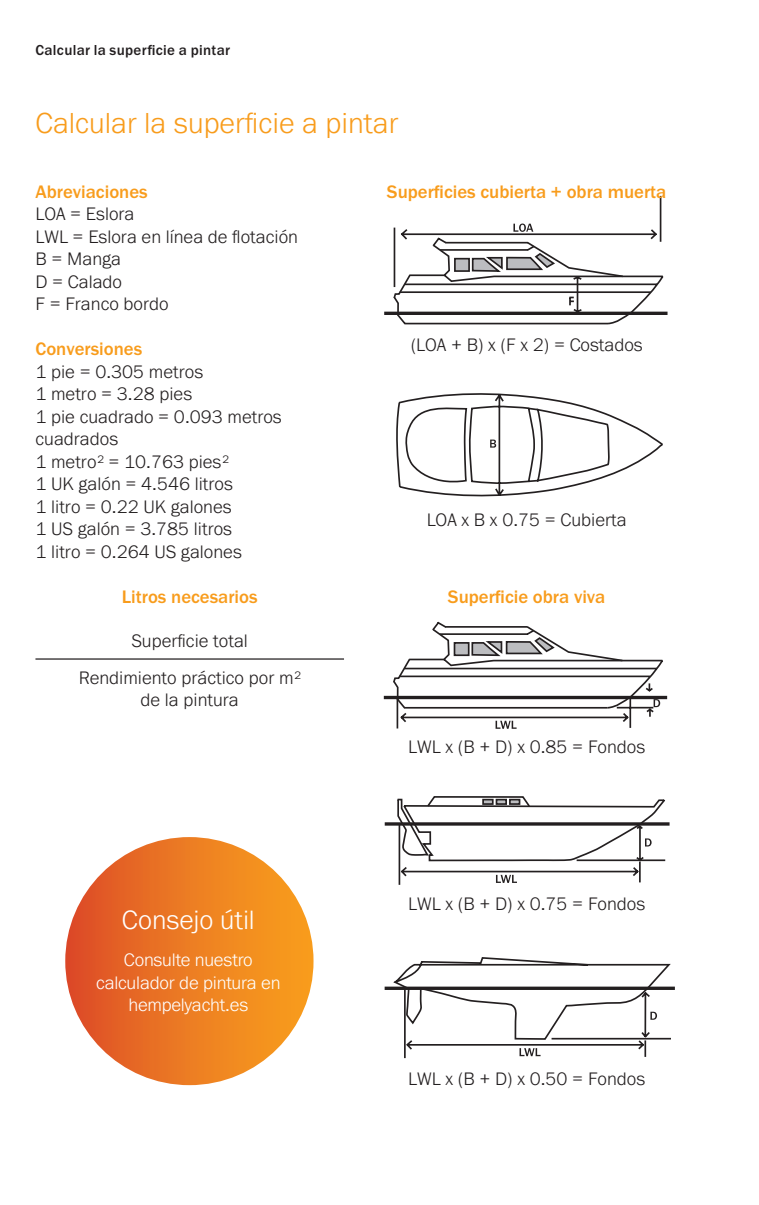
<style>
.page{position:relative;width:759px;height:1205px;background:#fff}
.page>*{position:absolute;margin:0;border:0;box-sizing:border-box;transform-origin:0 0}
.Overskrift_-_ES{font:300 30px "Franklin Gothic URW";color:#f89c1c}
.Table__7_5pt_Heading{font:300 27.5px "Franklin Gothic URW";color:#fff}
.Brødtekst_-_ES{font:300 18.75px/22.5px "Franklin Gothic URW";color:#231f20}
.Produktbeskrivelse_s{font:300 18.75px "Franklin Gothic URW";color:#231f20}
.Mellemrubrik_-_ES{font:500 18.75px "Franklin Gothic URW";color:#f89c1c}
.Table__7_5pt_Heading-2{font:300 18.75px/22.5px "Franklin Gothic URW";letter-spacing:-.01em;color:#fff;text-align:center}
.t1{font:500 15px "Franklin Gothic URW";letter-spacing:.02em;color:#231f20}
</style>
<div class="page">
<hr style="left:35px;top:658px;width:309px;height:2px;background:#231f20">
<hr style="left:383px;top:696px;width:284px;height:3px;background:#231f20">
<svg style="left:391px;top:622px;width:273px;height:107px"></svg>
<hr style="left:384px;top:822px;width:285px;height:3px;background:#231f20">
<svg style="left:395px;top:796px;width:271px;height:89px"></svg>
<svg style="left:384px;top:986px;width:290px;height:4px"></svg>
<svg style="left:391px;top:957px;width:281px;height:101px"></svg>
<hr style="left:384px;top:312px;width:283px;height:3px;background:#231f20">
<svg style="left:392px;top:195px;width:272px;height:130px"></svg>
<svg style="left:396px;top:393px;width:267px;height:104px"></svg>
<div style="left:65px;top:837px;width:248px;height:248px;background:linear-gradient(to right,#dd4f2a,#faa31c);border-radius:124px"></div>
<p class="t1" style="left:35px;top:40px;width:196px">Calcular la superficie a pintar</p>
<p class="Overskrift_-_ES" style="left:35px;top:105px;width:364px">Calcular la superficie a pintar</p>
<p class="Mellemrubrik_-_ES" style="left:35px;top:180px;width:114px">Abreviaciones</p>
<p class="Brødtekst_-_ES" style="left:35px;top:202px;width:100px">LOA = Eslora</p>
<p class="Brødtekst_-_ES" style="left:35px;top:225px;width:264px">LWL = Eslora en línea de flotación</p>
<p class="Brødtekst_-_ES" style="left:35px;top:247px;width:87px">B = Manga</p>
<p class="Brødtekst_-_ES" style="left:35px;top:270px;width:88px">D = Calado</p>
<p class="Brødtekst_-_ES" style="left:35px;top:292px;width:135px">F = Franco bordo</p>
<p class="Mellemrubrik_-_ES" style="left:35px;top:337px;width:108px">Conversiones</p>
<p class="Brødtekst_-_ES" style="left:35px;top:360px;width:169px">1 pie = 0.305 metros</p>
<p class="Brødtekst_-_ES" style="left:35px;top:382px;width:158px">1 metro = 3.28 pies</p>
<p class="Brødtekst_-_ES" style="left:35px;top:405px;width:248px">1 pie cuadrado = 0.093 metros cuadrados</p>
<p class="Brødtekst_-_ES" style="left:35px;top:450px;width:195px">1 metro² = 10.763 pies²</p>
<p class="Brødtekst_-_ES" style="left:35px;top:472px;width:199px">1 UK galón = 4.546 litros</p>
<p class="Brødtekst_-_ES" style="left:35px;top:495px;width:197px">1 litro = 0.22 UK galones</p>
<p class="Brødtekst_-_ES" style="left:35px;top:517px;width:198px">1 US galón = 3.785 litros</p>
<p class="Brødtekst_-_ES" style="left:35px;top:540px;width:208px">1 litro = 0.264 US galones</p>
<p class="Mellemrubrik_-_ES" style="left:387px;top:180px;width:281px">Superficies cubierta + obra muerta</p>
<p class="Produktbeskrivelse_s" style="left:410px;top:333px;width:233px">(LOA + B) x (F x 2) = Costados</p>
<p class="Produktbeskrivelse_s" style="left:426px;top:508px;width:201px">LOA x B x 0.75 = Cubierta</p>
<p class="Mellemrubrik_-_ES" style="left:122px;top:585px;width:137px">Litros necesarios</p>
<p class="Mellemrubrik_-_ES" style="left:448px;top:585px;width:159px">Superficie obra viva</p>
<p class="Brødtekst_-_ES" style="left:131px;top:629px;width:118px">Superficie total</p>
<p class="Brødtekst_-_ES" style="left:79px;top:666px;width:223px">Rendimiento práctico por m²</p>
<p class="Brødtekst_-_ES" style="left:140px;top:688px;width:100px">de la pintura</p>
<p class="Table__7_5pt_Heading" style="left:122px;top:903px;width:134px">Consejo útil</p>
<p class="Table__7_5pt_Heading-2" style="left:96px;top:948px;width:186px">Consulte nuestro calculador de pintura en hempelyacht.es</p>
<p class="Produktbeskrivelse_s" style="left:408px;top:735px;width:238px">LWL x (B + D) x 0.85 = Fondos</p>
<p class="Produktbeskrivelse_s" style="left:408px;top:892px;width:238px">LWL x (B + D) x 0.75 = Fondos</p>
<p class="Produktbeskrivelse_s" style="left:408px;top:1067px;width:238px">LWL x (B + D) x 0.50 = Fondos</p>
</div>
